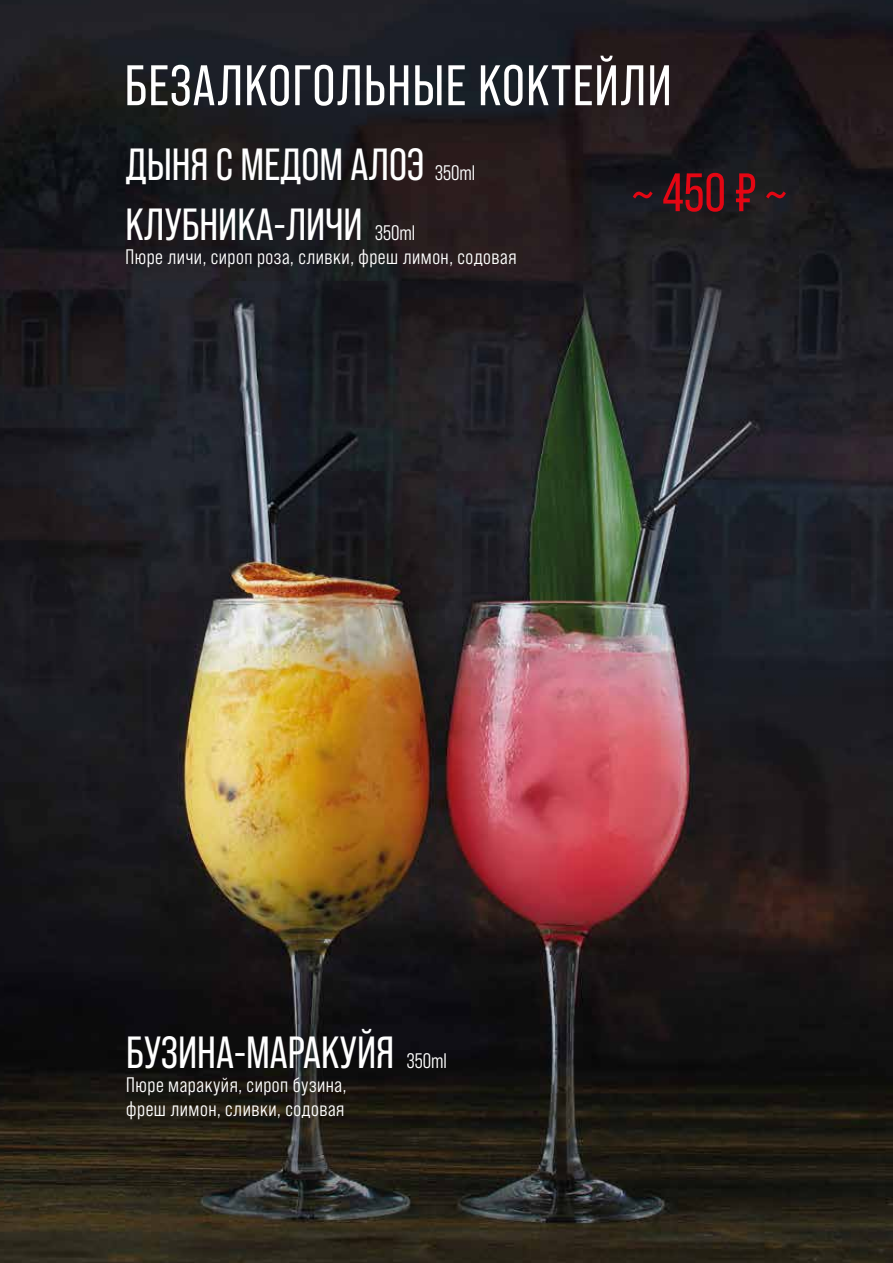
<style>
.page{position:relative;width:893px;height:1263px;background:#fff}
.page>*{position:absolute;margin:0;border:0;box-sizing:border-box;transform-origin:0 0}
.t1{font:57px "Bebas Neue Pro";letter-spacing:.025em;color:#fff}
.t2{font:54px "Bebas Neue Pro";color:#e30613}
.t3{font:45px/60px "Bebas Neue Pro";color:#fff}
.t4{font:21px/24px "Bebas Neue Pro Middle";letter-spacing:.025em;color:#fff}
.s1{font-family:"Bebas Neue Pro Middle";font-size:21px}
</style>
<div class="page">
<img style="left:0;top:0;width:893px;height:1263px">
<h1 class="t1" style="left:125px;top:53px;width:548px">БЕЗАЛКОГОЛЬНЫЕ КОКТЕЙЛИ</h1>
<h3 class="t3" style="left:126px;top:134px;width:351px">ДЫНЯ С МЕДОМ АЛОЭ <span class="s1">350ml<br></span>КЛУБНИКА-ЛИЧИ <span class="s1">350ml</span></h3>
<p class="t4" style="left:126px;top:245px;width:393px">Пюре личи, сироп роза, сливки, фреш лимон, содовая</p>
<h2 class="t2" style="left:632px;top:162px;width:156px">~ 450 ₽ ~</h2>
<h3 class="t3" style="left:126px;top:1022px;width:322px">БУЗИНА-МАРАКУЙЯ <span class="s1">350ml</span></h3>
<p class="t4" style="left:126px;top:1073px;width:222px">Пюре маракуйя, сироп бузина, фреш лимон, сливки, содовая</p>
</div>
